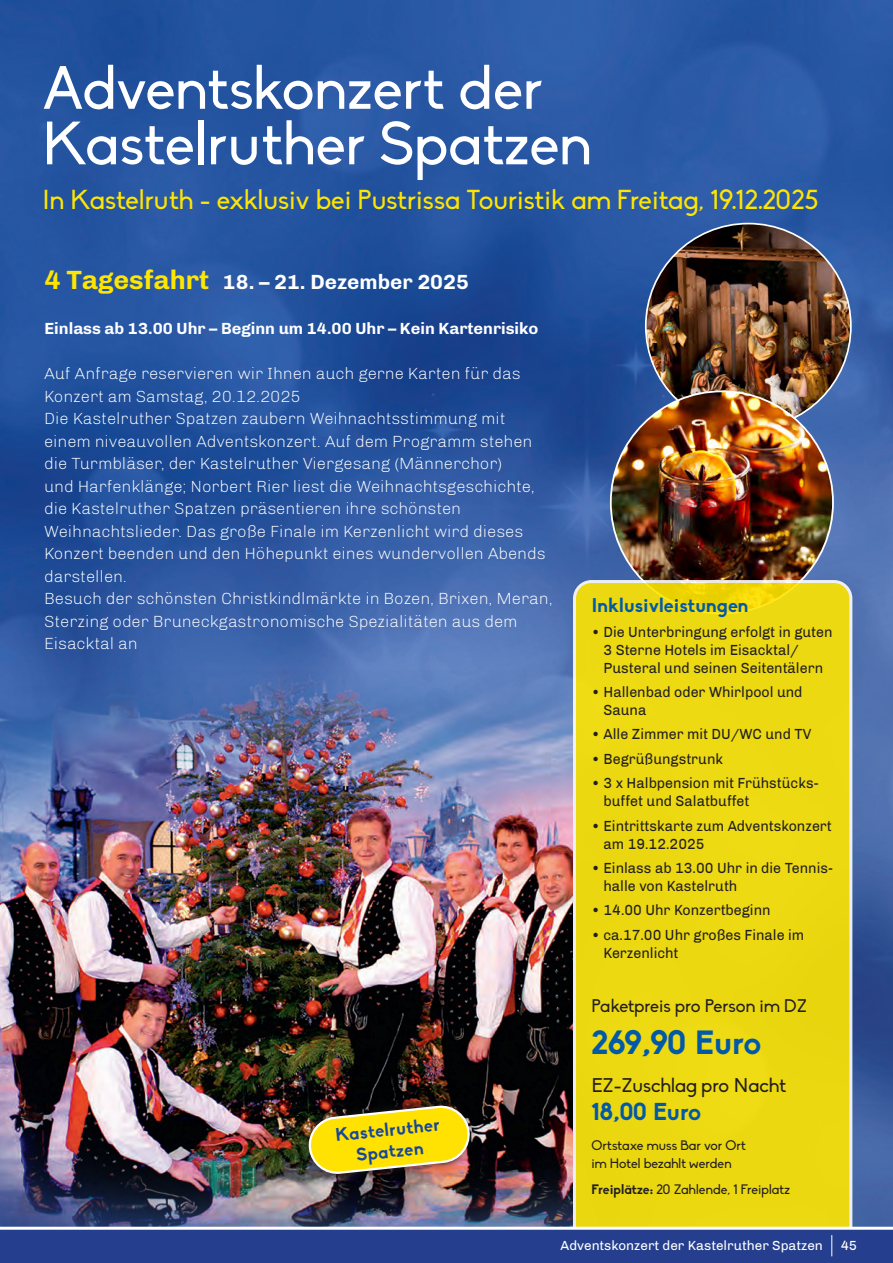
<style>
.page{position:relative;width:893px;height:1263px;background:#fff}
.page>*{position:absolute;margin:0;border:0;box-sizing:border-box;transform-origin:0 0}
.t1{font:60px/55.5px "Biko";color:#fff}
.t2{font:700 33px "Biko";letter-spacing:-.01em;color:#0159a8}
.t3{font:27px "Biko";color:#ffe601}
.t4{font:700 24px "Biko";letter-spacing:-.015em;color:#0159a8}
.t5{font:700 21px "Arthur";color:#fff}
.t6{font:19.5px "Biko";color:#231f20}
.t7{font:700 19.5px "Biko";color:#0159a8}
.t8{font:18px "Biko";color:#231f20}
.t9{font:700 18px "Biko";color:#18469d}
.t10{font:300 16.5px/22.5px "Arthur";color:#fff}
.t11{font:700 16.5px "Arthur";color:#fff}
.t12{font:15px/18px "Arthur";color:#231f20;scale:.95 1}
.t13{font:13.5px/18px "Biko";color:#231f20}
.t14{font:13.5px "Arthur";color:#fff}
.s1{font-size:27px;color:#ffe601}
.s2{font-weight:700}
</style>
<div class="page">
<img style="left:0;top:0;width:893px;height:1227px">
<svg style="left:0;top:98px;width:3px;height:89px"></svg>
<img style="left:646px;top:224px;width:205px;height:205px;border-radius:103px">
<img style="left:0;top:670px;width:571px;height:557px">
<img style="left:611px;top:391px;width:222px;height:222px;border-radius:111px">
<div style="left:571px;top:578px;width:283px;height:649px;background:#ecd912"></div>
<img style="left:296px;top:1092px;width:187px;height:95px">
<div style="left:0;top:1229px;width:893px;height:34px;background:#253f8e"></div>
<svg style="left:831px;top:1235px;width:1px;height:21px"></svg>
<hr style="left:0;top:1227px;width:893px;height:3px;background:#fff">
<p class="t1" style="left:43px;top:62px;width:551px">Adventskonzert der<br>Kastelruther Spatzen</p>
<p class="t3" style="left:43px;top:185px;width:777px">In Kastelruth - exklusiv bei Pustrissa Touristik am Freitag, 19.12.2025</p>
<p class="t5" style="left:44px;top:269px;width:426px"><span class="s1">4 Tagesfahrt</span> 18. – 21. Dezember 2025</p>
<p class="t11" style="left:44px;top:319px;width:495px">Einlass ab 13.00 Uhr – Beginn um 14.00 Uhr – Kein Kartenrisiko</p>
<p class="t10" style="left:44px;top:362px;width:478px">Auf Anfrage reservieren wir Ihnen auch gerne Karten für das<br>Konzert am Samstag, 20.12.2025</p>
<p class="t10" style="left:44px;top:407px;width:503px">Die Kastelruther Spatzen zaubern Weihnachtsstimmung mit einem niveauvollen Adventskonzert. Auf dem Programm stehen die Turmbläser, der Kastelruther Viergesang (Männerchor)<br>und Harfenklänge; Norbert Rier liest die Weihnachtsgeschichte, die Kastelruther Spatzen präsentieren ihre schönsten Weihnachtslieder. Das große Finale im Kerzenlicht wird dieses Konzert beenden und den Höhepunkt eines wundervollen Abends darstellen.</p>
<p class="t10" style="left:44px;top:587px;width:510px">Besuch der schönsten Christkindlmärkte in Bozen, Brixen, Meran,<br>Sterzing oder Bruneckgastronomische Spezialitäten aus dem<br>Eisacktal an</p>
<p class="t7" style="left:591px;top:594px;width:159px">Inklusivleistungen</p>
<p class="t12" style="left:603px;top:622px;width:243px;text-indent:-12px">• Die Unterbringung erfolgt in guten<br>3 Sterne Hotels im Eisacktal/<br>Pusteral und seinen Seitentälern</p>
<p class="t12" style="left:603px;top:683px;width:211px;text-indent:-12px">• Hallenbad oder Whirlpool und<br>Sauna</p>
<p class="t12" style="left:591px;top:725px;width:233px">• Alle Zimmer mit DU/WC und TV</p>
<p class="t12" style="left:591px;top:750px;width:140px">• Begrüßungstrunk</p>
<p class="t12" style="left:603px;top:774px;width:228px;text-indent:-12px">• 3 x Halbpension mit Frühstücks&shy;buffet und Salatbuffet</p>
<p class="t12" style="left:603px;top:816px;width:242px;text-indent:-12px">• Eintrittskarte zum Adventskonzert am 19.12.2025</p>
<p class="t12" style="left:603px;top:859px;width:244px;text-indent:-12px">• Einlass ab 13.00 Uhr in die Tennis&shy;halle von Kastelruth</p>
<p class="t12" style="left:591px;top:901px;width:190px">• 14.00 Uhr Konzertbeginn</p>
<p class="t12" style="left:603px;top:925px;width:213px;text-indent:-12px">• ca.17.00 Uhr großes Finale im<br>Kerzenlicht</p>
<p class="t9" style="left:334px;top:1124px;width:106px;rotate:-6deg">Kastelruther</p>
<p class="t9" style="left:355px;top:1144px;width:69px;rotate:-6deg">Spatzen</p>
<p class="t8" style="left:591px;top:995px;width:217px">Paketpreis pro Person im DZ</p>
<p class="t2" style="left:591px;top:1022px;width:172px">269,90 Euro</p>
<p class="t6" style="left:591px;top:1074px;width:196px">EZ-Zuschlag pro Nacht</p>
<p class="t4" style="left:591px;top:1097px;width:111px">18,00 Euro</p>
<p class="t13" style="left:591px;top:1136px;width:156px">Ortstaxe muss Bar vor Ort im Hotel bezahlt werden</p>
<p class="t13" style="left:591px;top:1181px;width:200px"><span class="s2">Freiplätze:</span> 20 Zahlende, 1 Freiplatz</p>
<p class="t14" style="left:561px;top:1238px;width:264px">Adventskonzert der Kastelruther Spatzen</p>
<p class="t14" style="left:841px;top:1238px;width:18px">45</p>
</div>
